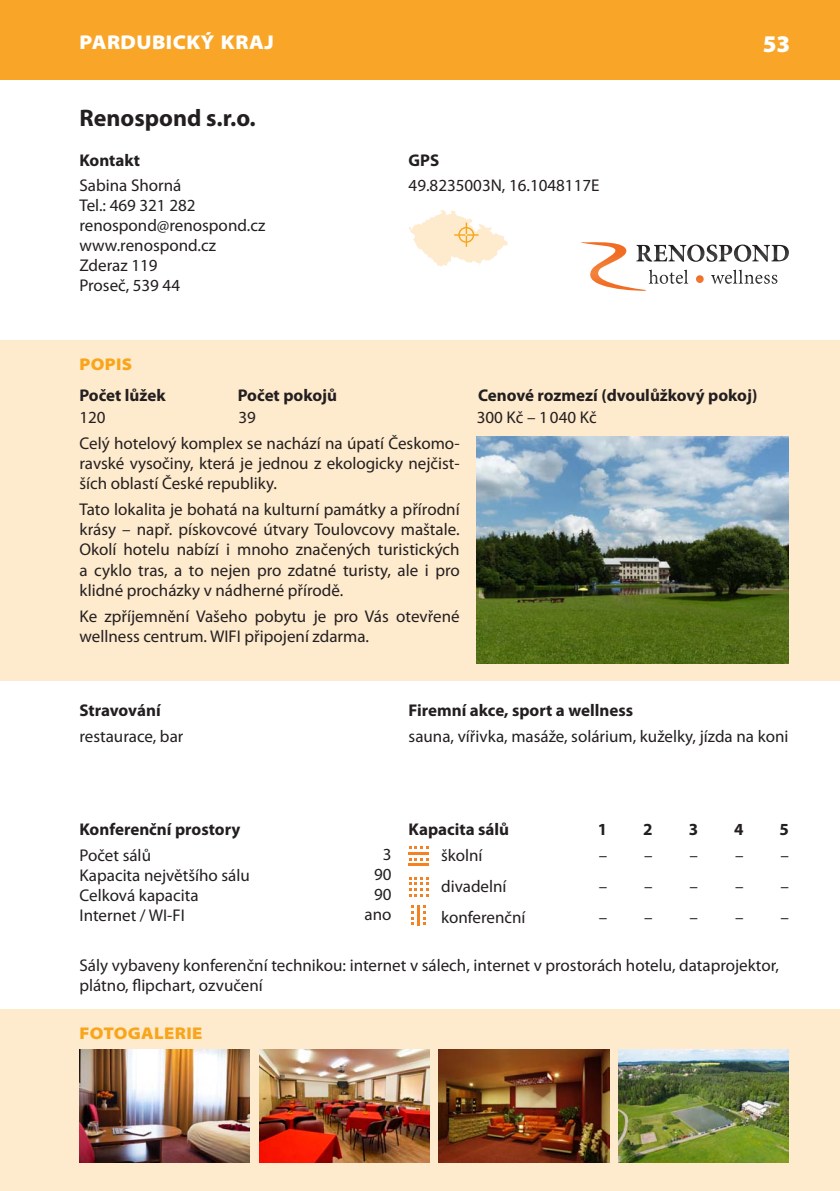
<style>
.page{position:relative;width:840px;height:1191px;background:#fff}
.page>*{position:absolute;margin:0;border:0;box-sizing:border-box;transform-origin:0 0}
.Název_hotelu_šablona{font:700 24px "Myriad Pro";color:#231f20}
.t1{font:900 24px "Myriad Pro";color:#fff}
.BílýTextZáhlavíRight{font:900 semi-expanded 20px "Myriad Pro";letter-spacing:.02em;color:#fff}
.BěžnýTextBlok_šablon{font:17px/20px "Myriad Pro";color:#231f20}
.BěžnýText_šablonaHot{font:17px/20px "Myriad Pro";color:#231f20}
.t2{font:700 17px "Myriad Pro";color:#231f20}
.t3{font:900 semi-expanded 17px "Myriad Pro";letter-spacing:.02em;color:#f9a51b}
.KapacityOdsazene_šab{font:17px "Myriad Pro";color:#231f20}
.BěžnýTextRight_šablo{font:17px "Myriad Pro";color:#231f20}
</style>
<div class="page">
<div style="left:0;top:0;width:839px;height:79px;background:#f9a628"></div>
<div style="left:0;top:340px;width:839px;height:340px;background:#feeacc"></div>
<svg style="left:409px;top:877px;width:20px;height:20px"></svg>
<svg style="left:409px;top:846px;width:20px;height:3px"></svg>
<svg style="left:409px;top:858px;width:20px;height:2px"></svg>
<hr style="left:408px;top:852px;width:21px;height:3px;background:#f48223">
<hr style="left:408px;top:863px;width:21px;height:3px;background:#f48223">
<hr style="left:416px;top:905px;width:3px;height:20px;background:#f48223">
<svg style="left:411px;top:905px;width:3px;height:20px"></svg>
<svg style="left:423px;top:905px;width:2px;height:20px"></svg>
<div style="left:0;top:1009px;width:839px;height:182px;background:#feeacc"></div>
<svg style="left:409px;top:210px;width:98px;height:56px"></svg>
<div style="left:458px;top:227px;width:16px;height:16px;border:1px solid #f9a51b;border-radius:50%"></div>
<img style="left:476px;top:437px;width:312px;height:226px">
<svg style="left:581px;top:242px;width:207px;height:49px"></svg>
<img style="left:79px;top:1049px;width:170px;height:113px">
<img style="left:618px;top:1049px;width:170px;height:113px">
<img style="left:259px;top:1049px;width:170px;height:113px">
<img style="left:438px;top:1049px;width:171px;height:113px">
<p class="BílýTextZáhlavíRight" style="left:80px;top:31px;width:195px">PARDUBICKÝ KRAJ</p>
<p class="Název_hotelu_šablona" style="left:79px;top:102px;width:178px">Renospond s.r.o.</p>
<p class="t2" style="left:79px;top:149px;width:62px">Kontakt</p>
<p class="t2" style="left:408px;top:149px;width:32px">GPS</p>
<p class="BěžnýText_šablonaHot" style="left:79px;top:175px;width:103px">Sabina Shorná</p>
<p class="BěžnýText_šablonaHot" style="left:79px;top:195px;width:117px">Tel.: 469 321 282</p>
<p class="BěžnýText_šablonaHot" style="left:79px;top:215px;width:187px">renospond@renospond.cz</p>
<p class="BěžnýText_šablonaHot" style="left:79px;top:235px;width:138px">www.renospond.cz</p>
<p class="BěžnýText_šablonaHot" style="left:79px;top:255px;width:80px">Zderaz 119</p>
<p class="BěžnýText_šablonaHot" style="left:79px;top:275px;width:102px">Proseč, 539 44</p>
<p class="BěžnýText_šablonaHot" style="left:408px;top:175px;width:192px">49.8235003N, 16.1048117E</p>
<h1 class="t1" style="left:762px;top:30px;width:29px">53</h1>
<p class="t3" style="left:80px;top:354px;width:54px">POPIS</p>
<p class="t2" style="left:79px;top:384px;width:88px">Počet lůžek</p>
<p class="t2" style="left:238px;top:384px;width:101px">Počet pokojů</p>
<p class="t2" style="left:477px;top:384px;width:281px">Cenové rozmezí (dvoulůžkový pokoj)</p>
<p class="BěžnýText_šablonaHot" style="left:79px;top:407px;width:28px">120</p>
<p class="BěžnýText_šablonaHot" style="left:238px;top:407px;width:19px">39</p>
<p class="BěžnýText_šablonaHot" style="left:476px;top:407px;width:121px">300 Kč – 1040 Kč</p>
<p class="BěžnýTextBlok_šablon" style="left:79px;top:433px;width:381px;text-align:justify">Celý hotelový komplex se nachází na úpatí Českomo&shy;ravské vysočiny, která je jednou z ekologicky nejčist&shy;ších oblastí České republiky.</p>
<p class="BěžnýTextBlok_šablon" style="left:79px;top:499px;width:381px;text-align:justify">Tato lokalita je bohatá na kulturní památky a přírodní krásy – např. pískovcové útvary Toulovcovy maštale.<br>Okolí hotelu nabízí i mnoho značených turistických a cyklo tras, a to nejen pro zdatné turisty, ale i pro klidné procházky v nádherné přírodě.</p>
<p class="BěžnýTextBlok_šablon" style="left:79px;top:605px;width:381px">Ke zpříjemnění Vašeho pobytu je pro Vás otevřené wellness centrum. WIFI připojení zdarma.</p>
<p class="t2" style="left:79px;top:699px;width:83px">Stravování</p>
<p class="t2" style="left:408px;top:699px;width:226px">Firemní akce, sport a wellness</p>
<p class="BěžnýText_šablonaHot" style="left:79px;top:725px;width:105px">restaurace, bar</p>
<p class="BěžnýText_šablonaHot" style="left:408px;top:725px;width:381px">sauna, vířivka, masáže, solárium, kuželky, jízda na koni</p>
<p class="t2" style="left:79px;top:818px;width:162px">Konferenční prostory</p>
<p class="BěžnýTextBlok_šablon" style="left:79px;top:845px;width:172px">Počet sálů<br>Kapacita největšího sálu<br>Celková kapacita<br>Internet / WI-FI</p>
<p class="BěžnýTextRight_šablo" style="left:382px;top:843px;width:10px">3</p>
<p class="BěžnýTextRight_šablo" style="left:374px;top:863px;width:19px">90</p>
<p class="BěžnýTextRight_šablo" style="left:374px;top:883px;width:19px">90</p>
<p class="BěžnýTextRight_šablo" style="left:364px;top:903px;width:28px">ano</p>
<p class="t2" style="left:408px;top:818px;width:102px">Kapacita sálů</p>
<p class="BěžnýTextBlok_šablon" style="left:441px;top:839px;width:86px;line-height:31.4px">školní divadelní konferenční</p>
<p class="t2" style="left:597px;top:818px;width:11px">1</p>
<p class="t2" style="left:643px;top:818px;width:11px">2</p>
<p class="t2" style="left:688px;top:818px;width:11px">3</p>
<p class="t2" style="left:733px;top:818px;width:11px">4</p>
<p class="t2" style="left:779px;top:818px;width:11px">5</p>
<p class="KapacityOdsazene_šab" style="left:598px;top:844px;width:10px">–</p>
<p class="KapacityOdsazene_šab" style="left:598px;top:876px;width:10px">–</p>
<p class="KapacityOdsazene_šab" style="left:598px;top:907px;width:10px">–</p>
<p class="KapacityOdsazene_šab" style="left:643px;top:844px;width:10px">–</p>
<p class="KapacityOdsazene_šab" style="left:643px;top:876px;width:10px">–</p>
<p class="KapacityOdsazene_šab" style="left:643px;top:907px;width:10px">–</p>
<p class="KapacityOdsazene_šab" style="left:689px;top:844px;width:10px">–</p>
<p class="KapacityOdsazene_šab" style="left:689px;top:876px;width:10px">–</p>
<p class="KapacityOdsazene_šab" style="left:689px;top:907px;width:10px">–</p>
<p class="KapacityOdsazene_šab" style="left:734px;top:844px;width:10px">–</p>
<p class="KapacityOdsazene_šab" style="left:734px;top:876px;width:10px">–</p>
<p class="KapacityOdsazene_šab" style="left:734px;top:907px;width:10px">–</p>
<p class="KapacityOdsazene_šab" style="left:780px;top:844px;width:10px">–</p>
<p class="KapacityOdsazene_šab" style="left:780px;top:876px;width:10px">–</p>
<p class="KapacityOdsazene_šab" style="left:780px;top:907px;width:10px">–</p>
<p class="BěžnýText_šablonaHot" style="left:79px;top:955px;width:700px">Sály vybaveny konferenční technikou: internet v sálech, internet v prostorách hotelu, dataprojektor, plátno, flipchart, ozvučení</p>
<p class="t3" style="left:80px;top:1023px;width:124px">FOTOGALERIE</p>
</div>
